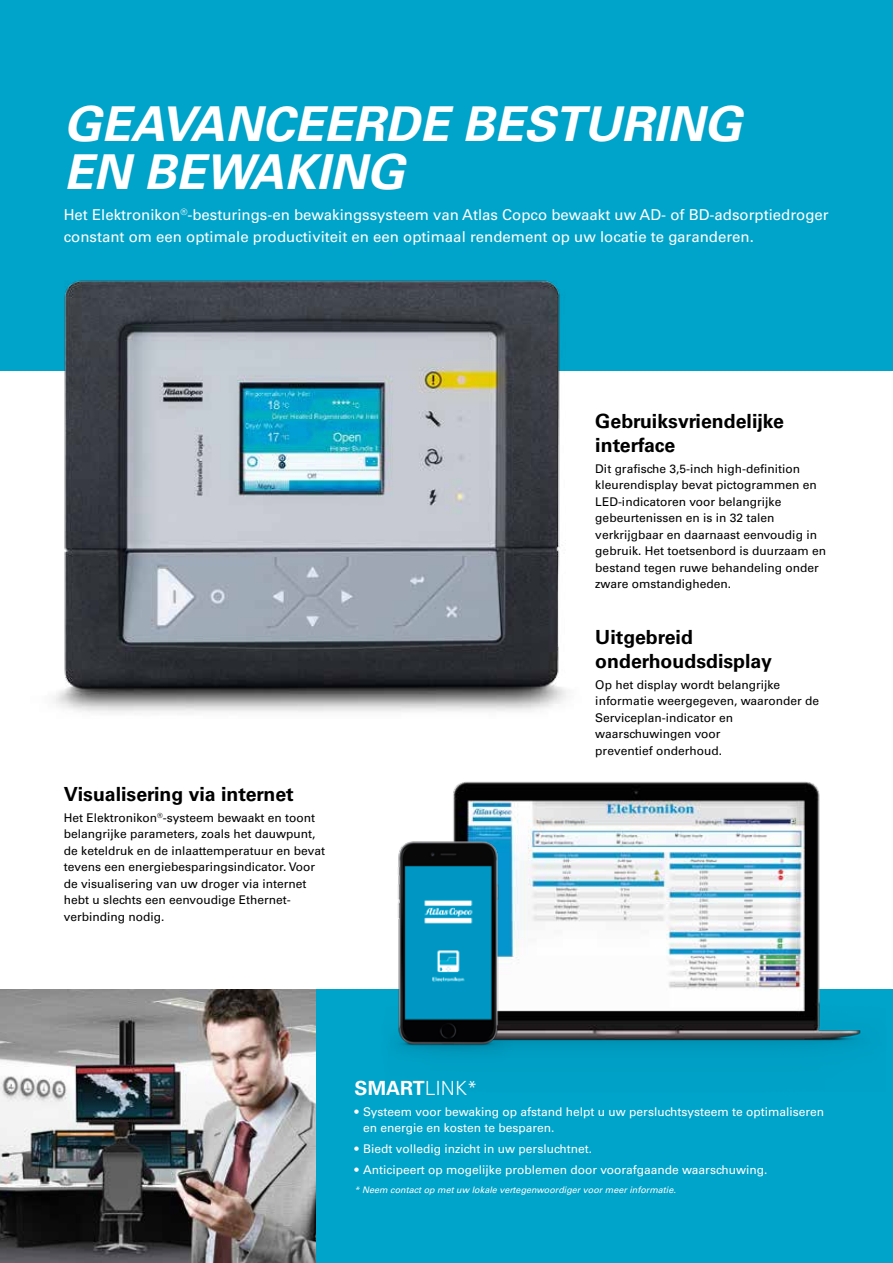
<style>
.page{position:relative;width:893px;height:1263px;background:#fff}
.page>*{position:absolute;margin:0;border:0;box-sizing:border-box;transform-origin:0 0}
.t1{font:italic 700 48px/48px "Univers LT Std";color:#fff}
.t2{font:700 19.5px/23.4px "Univers LT Std";color:#000}
.t3{font:700 19.5px "Univers LT Std";color:#fff}
.t4{font:15px/22.5px "Univers LT Std";color:#fff}
.t5{font:12px/16.5px "Univers LT Std";color:#000}
.t6{font:12px/16.5px "Univers LT Std";color:#fff}
.t7{font:italic 9px "Univers LT Std";color:#fff}
.s1{font-weight:300}
</style>
<div class="page">
<div style="left:0;top:0;width:893px;height:370px;background:#00a3c9"></div>
<img style="left:30px;top:280px;width:552px;height:433px">
<img style="left:0;top:989px;width:316px;height:274px">
<div style="left:316px;top:989px;width:577px;height:274px;background:#00a3c9"></div>
<img style="left:453px;top:781px;width:408px;height:269px">
<img style="left:397px;top:813px;width:146px;height:242px">
<h1 class="t1" style="left:64px;top:101px;width:679px">GEAVANCEERDE BESTURING<br>EN BEWAKING</h1>
<p class="t4" style="left:64px;top:203px;width:766px">Het Elektronikon<sup>®</sup>-besturings-en bewakingssysteem van Atlas Copco bewaakt uw AD- of BD-adsorptiedroger constant om een optimale productiviteit en een optimaal rendement op uw locatie te garanderen.</p>
<h2 class="t2" style="left:64px;top:782px;width:231px">Visualisering via internet</h2>
<p class="t5" style="left:64px;top:809px;width:263px">Het Elektronikon<sup>®</sup>-systeem bewaakt en toont belangrijke parameters, zoals het dauwpunt, de keteldruk en de inlaattemperatuur en bevat tevens een energiebesparingsindicator. Voor de visualisering van uw droger via internet hebt u slechts een eenvoudige Ethernet&shy;verbinding nodig.</p>
<h2 class="t2" style="left:595px;top:410px;width:190px">Gebruiksvriendelijke interface</h2>
<p class="t5" style="left:595px;top:460px;width:232px">Dit grafische 3,5-inch high-definition kleurendisplay bevat pictogrammen en LED-indicatoren voor belangrijke gebeurtenissen en is in 32 talen verkrijgbaar en daarnaast eenvoudig in gebruik. Het toetsenbord is duurzaam en bestand tegen ruwe behandeling onder zware omstandigheden.</p>
<h2 class="t2" style="left:595px;top:626px;width:178px">Uitgebreid onderhoudsdisplay</h2>
<p class="t5" style="left:595px;top:676px;width:225px">Op het display wordt belangrijke informatie weergegeven, waaronder de<br>Serviceplan-indicator en waarschuwingen voor<br>preventief onderhoud.</p>
<h2 class="t3" style="left:355px;top:1077px;width:125px">SMART<span class="s1">LINK*</span></h2>
<p class="t6" style="left:363px;top:1103px;width:463px;text-indent:-9px">• Systeem voor bewaking op afstand helpt u uw persluchtsysteem te optimaliseren en energie en kosten te besparen.</p>
<p class="t6" style="left:355px;top:1141px;width:239px">• Biedt volledig inzicht in uw persluchtnet.</p>
<p class="t6" style="left:355px;top:1161px;width:414px">• Anticipeert op mogelijke problemen door voorafgaande waarschuwing.</p>
<p class="t7" style="left:355px;top:1185px;width:323px">* Neem contact op met uw lokale vertegenwoordiger voor meer informatie.</p>
</div>
